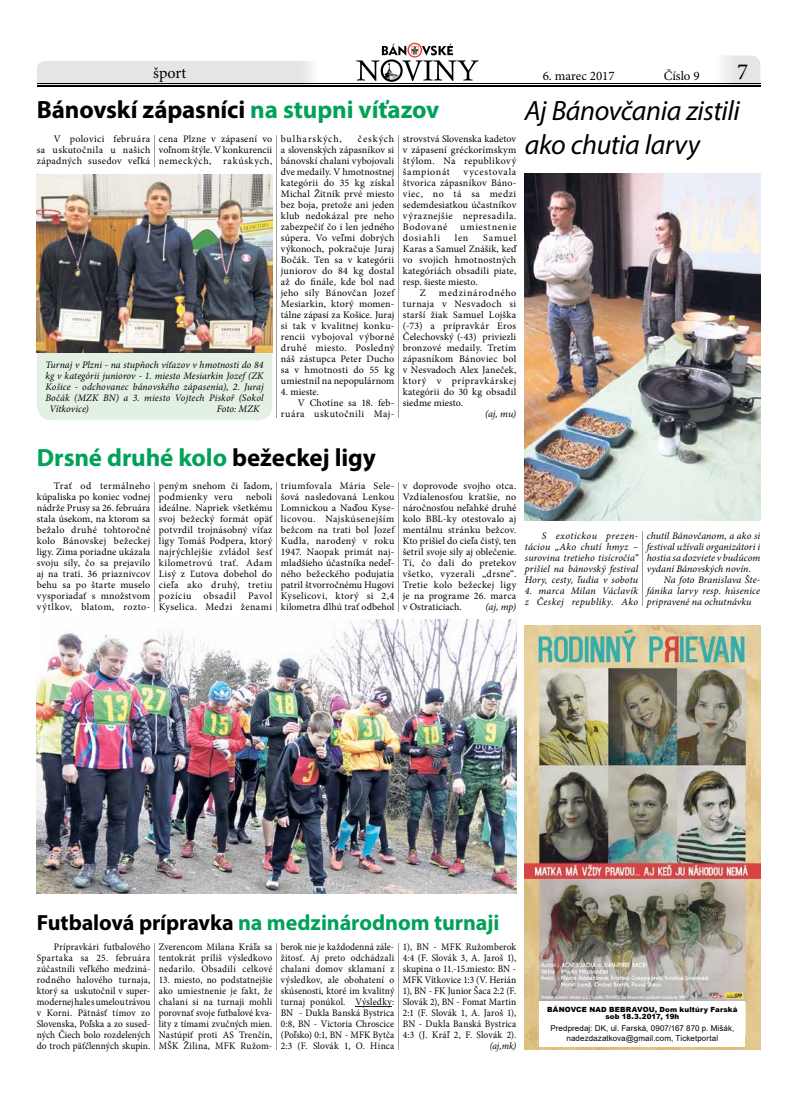
<style>
.page{position:relative;width:800px;height:1106px;background:#fff}
.page>*{position:absolute;margin:0;border:0;box-sizing:border-box;transform-origin:0 0}
.t1{font:italic 28px/33.6px "Myriad Pro";letter-spacing:-.015em;color:#000}
.t2{font:700 25px "Myriad Pro";letter-spacing:-.005em;color:#000}
.t3{font:700 25px "Myriad Pro";letter-spacing:-.005em;color:#00a158}
.t4{font:23px "Minion Pro";color:#000}
.t5{font:700 22px "Myriad Pro";letter-spacing:-.005em;color:#00a158}
.t6{font:16px "Minion Pro";color:#000}
.t7{font:13px "Minion Pro";color:#000}
.t8{font:10px/11px "Minion Pro";letter-spacing:.025em;color:#000;text-align:justify}
.t9{font:10px/11px "Minion Pro";letter-spacing:.025em;color:#000;text-align:justify;scale:.94 1}
.t10{font:italic 10px/11px "Minion Pro";letter-spacing:.01em;color:#000;text-align:justify}
.t11{font:italic 10px/11px "Minion Pro";letter-spacing:.035em;color:#000}
.t12{font:10px "Minion Pro";letter-spacing:.05em;color:#000}
.t13{font:10px "Minion Pro";letter-spacing:.005em;color:#000}
.t14{font:10px "Minion Pro";letter-spacing:.08em;color:#000}
.t15{font:10px "Minion Pro";letter-spacing:.065em;color:#000}
.t16{font:10px "Minion Pro";letter-spacing:.075em;color:#000}
.t17{font:italic 10px "Minion Pro";letter-spacing:.01em;color:#000;scale:.94 1}
.t18{font:8px/9.6px "Arial";letter-spacing:.01em;color:#000;text-align:center}
.t19{font:900 7.1px/7.8px "Arial";letter-spacing:.025em;color:#000;text-align:center}
.s1{color:#00a158}
.s2{color:#000}
</style>
<div class="page">
<svg style="left:713px;top:55px;width:47px;height:29px"></svg>
<svg style="left:37px;top:61px;width:281px;height:23px;background:#dcdbdb"></svg>
<svg style="left:356px;top:43px;width:122px;height:39px"></svg>
<hr style="left:37px;top:84px;width:723px;height:1px;background:#000">
<hr style="left:37px;top:85px;width:723px;height:2px;background:#000">
<img style="left:524px;top:625px;width:236px;height:424px">
<div style="left:539px;top:1000px;width:205px;height:46px;background:#fff"></div>
<hr style="left:154px;top:135px;width:1px;height:32px;background:#a19f9d">
<hr style="left:276px;top:135px;width:1px;height:263px;background:#a19f9d">
<hr style="left:398px;top:135px;width:1px;height:153px;background:#a19f9d">
<hr style="left:398px;top:288px;width:1px;height:121px;background:#a19f9d">
<hr style="left:154px;top:482px;width:1px;height:129px;background:#a19f9d">
<hr style="left:276px;top:482px;width:1px;height:129px;background:#a19f9d">
<hr style="left:398px;top:482px;width:1px;height:129px;background:#a19f9d">
<hr style="left:154px;top:943px;width:1px;height:106px;background:#a19f9d">
<hr style="left:276px;top:943px;width:1px;height:106px;background:#a19f9d">
<hr style="left:355px;top:1005px;width:37px;height:1px;background:#212123">
<hr style="left:398px;top:943px;width:1px;height:106px;background:#a19f9d">
<div style="left:37px;top:352px;width:240px;height:68px;background:#e3f1e4"></div>
<img style="left:37px;top:174px;width:235px;height:179px">
<img style="left:37px;top:619px;width:479px;height:274px">
<img style="left:524px;top:173px;width:236px;height:347px">
<hr style="left:642px;top:532px;width:1px;height:43px;background:#a19f9d">
<hr style="left:642px;top:575px;width:1px;height:31px;background:#a19f9d">
<h3 class="t6" style="left:153px;top:62px;width:35px">šport</h3>
<h3 class="t7" style="left:542px;top:67px;width:74px">6. marec 2017</h3>
<h3 class="t7" style="left:663px;top:67px;width:37px">Číslo 9</h3>
<h3 class="t4" style="left:737px;top:57px;width:13px">7</h3>
<h2 class="t2" style="left:37px;top:93px;width:404px">Bánovskí zápasníci <span class="s1">na stupni víťazov</span></h2>
<h1 class="t1" style="left:524px;top:94px;width:216px">Aj Bánovčania zistili ako chutia larvy</h1>
<p class="t8" style="left:37px;top:133px;width:115px;text-indent:17px">V polovici februára sa uskutočnila u našich západných susedov veľká</p>
<p class="t8" style="left:159px;top:133px;width:115px">cena Plzne v zápasení vo voľnom štýle. V konkurencii nemeckých, rakúskych,</p>
<p class="t14" style="left:281px;top:132px;width:62px">bulharských,</p>
<p class="t8" style="left:281px;top:133px;width:115px;text-indent:77px">českých a slovenských zápasníkov si bánovskí chalani vybojovali dve medaily. V hmotnostnej kategórii do 35 kg získal Michal Žitník prvé miesto bez boja, pretože ani jeden klub nedokázal pre neho zabezpečiť čo i len jedného súpera. Vo veľmi dobrých výkonoch, pokračuje Juraj Bočák. Ten sa v kategórii juniorov do 84 kg dostal až do nále, kde bol nad jeho sily Bánovčan Jozef Mesiarkin, ktorý momen&shy;tálne zápasí za Košice. Juraj si tak v kvalitnej konku&shy;rencii vybojoval výborné druhé miesto. Posledný náš zástupca Peter Ducho sa v hmotnosti do 55 kg umiestnil na nepopulárnom</p>
<p class="t8" style="left:281px;top:386px;width:40px">4. mieste.</p>
<p class="t8" style="left:298px;top:397px;width:98px">V Chotíne sa 18. feb-</p>
<p class="t12" style="left:281px;top:407px;width:115px">ruára uskutočnili Maj-</p>
<p class="t8" style="left:403px;top:133px;width:115px">strovstvá Slovenska kadetov v zápasení gréckorímskym štýlom. Na republikový šampionát</p>
<p class="t8" style="left:403px;top:166px;width:115px;text-indent:61px">vycestovala štvorica zápasníkov Báno&shy;viec, no tá sa medzi sedemdesiatkou účastníkov výraznejšie nepresadila.<br>Bodované</p>
<p class="t15" style="left:460px;top:220px;width:57px">umiestnenie</p>
<p class="t16" style="left:403px;top:231px;width:39px">dosiahli</p>
<p class="t8" style="left:455px;top:232px;width:15px">len</p>
<p class="t8" style="left:483px;top:232px;width:35px">Samuel</p>
<p class="t8" style="left:403px;top:243px;width:115px">Karas a Samuel Znášik, keď</p>
<p class="t8" style="left:403px;top:254px;width:115px">vo svojich hmotnostných</p>
<p class="t8" style="left:403px;top:265px;width:115px">kategóriách obsadili piate,</p>
<p class="t13" style="left:403px;top:275px;width:76px">resp. šieste miesto.</p>
<p class="t8" style="left:420px;top:287px;width:8px">Z</p>
<p class="t8" style="left:403px;top:287px;width:115px;text-indent:36px">medzinárodného turnaja v Nesvadoch si starší žiak Samuel Lojška (-73) a prípravkár Eros Čelechovský (-43) priviezli bronzové medaily. Tretím zápasníkom Bánoviec bol v Nesvadoch Alex Janeček, ktorý v prípravkárskej kategórii do 30 kg obsadil siedme miesto.</p>
<p class="t10" style="left:485px;top:408px;width:33px">(aj, mu)</p>
<p class="t10" style="left:45px;top:359px;width:220px">Turnaj v Plzni - na stupňoch víťazov v hmotnosti do 84</p>
<p class="t10" style="left:45px;top:370px;width:219px">kg v kategórii juniorov - 1. miesto Mesiarkin Jozef (ZK</p>
<p class="t10" style="left:45px;top:381px;width:220px">Košice - odchovanec bánovského zápasenia), 2. Juraj</p>
<p class="t10" style="left:45px;top:392px;width:219px">Bočák (MZK BN) a 3. miesto Vojtech Piskoř (Sokol</p>
<p class="t10" style="left:49px;top:403px;width:41px">Vítkovice)</p>
<p class="t10" style="left:217px;top:403px;width:44px">Foto: MZK</p>
<h2 class="t3" style="left:37px;top:441px;width:340px">Drsné druhé kolo <span class="s2">bežeckej ligy</span></h2>
<p class="t8" style="left:37px;top:480px;width:115px;text-indent:17px">Trať od termálneho kúpaliska po koniec vodnej nádrže Prusy sa 26. februára stala úsekom, na ktorom sa bežalo druhé tohtoročné kolo Bánovskej bežeckej ligy. Zima poriadne ukázala svoju sily, čo sa prejavilo aj na trati. 36 priaznivcov behu sa po štarte muselo vysporiadať s množstvom výtlkov, blatom, rozto-</p>
<p class="t8" style="left:159px;top:480px;width:115px">peným snehom či ľadom, podmienky veru</p>
<p class="t8" style="left:159px;top:491px;width:115px;text-indent:87px">neboli ideálne. Napriek všetkému svoj bežecký formát opäť potvrdil trojnásobný víťaz ligy Tomáš Podpera, ktorý najrýchlejšie zvládol šesť kilometrovú trať. Adam Lisý z Ľutova dobehol do cieľa ako druhý, tretiu pozíciu obsadil Pavol Kyselica. Medzi ženami</p>
<p class="t8" style="left:281px;top:480px;width:115px">triumfovala Mária Sele&shy;šová nasledovaná Lenkou Lomnickou a Naďou Kyse&shy;licovou. Najskúsenejším bežcom na trati bol Jozef Kudla, narodený v roku 1947. Naopak primát naj&shy;mladšieho účastníka nedeľ&shy;ného bežeckého podujatia patril štvorročnému Hugovi Kyselicovi, ktorý si 2,4 kilometra dlhú trať odbehol</p>
<p class="t8" style="left:403px;top:480px;width:115px">v doprovode svojho otca.<br>Vzdialenosťou kratšie, no náročnosťou neľahké druhé kolo BBL-ky otestovalo aj mentálnu stránku bežcov.<br>Kto prišiel do cieľa čistý, ten šetril svoje sily aj oblečenie.<br>Tí, čo dali do pretekov všetko, vyzerali „drsne“.<br>Tretie kolo bežeckej ligy je na programe 26. marca v Ostraticiach.</p>
<p class="t10" style="left:524px;top:530px;width:115px;text-indent:17px">S exotickou prezen&shy;táciou „Ako chutí hmyz – surovina tretieho tisícročia“ prišiel na bánovský festival Hory, cesty, ľudia v sobotu</p>
<p class="t11" style="left:524px;top:585px;width:115px">4. marca Milan Václavík z Českej republiky. Ako</p>
<p class="t10" style="left:646px;top:530px;width:115px">chutil Bánovčanom, a ako si</p>
<p class="t10" style="left:646px;top:541px;width:115px">festival užívali organizátori i</p>
<p class="t10" style="left:646px;top:552px;width:115px">hostia sa dozviete v budúcom</p>
<p class="t10" style="left:646px;top:563px;width:106px">vydaní Bánovských novín.</p>
<p class="t10" style="left:663px;top:574px;width:98px">Na foto Branislava Šte-</p>
<p class="t10" style="left:646px;top:585px;width:115px">fánika larvy resp. húsenice</p>
<p class="t10" style="left:646px;top:596px;width:106px">pripravené na ochutnávku</p>
<p class="t10" style="left:485px;top:601px;width:32px">(aj, mp)</p>
<h3 class="t5" style="left:37px;top:908px;width:464px"><span class="s2">Futbalová prípravka</span> na medzinárodnom turnaji</h3>
<p class="t9" style="left:37px;top:941px;width:122px;text-indent:17px">Prípravkári futbalového Spartaka sa 25. februára zúčastnili veľkého medziná&shy;rodného halového turnaja, ktorý sa uskutočnil v super&shy;modernej hale s umelou trávou v Korni. Pätnásť tímov zo Slovenska, Poľska a zo sused&shy;ných Čiech bolo rozdelených do troch päťčlenných skupín.</p>
<p class="t9" style="left:159px;top:941px;width:122px">Zverencom Milana Kráľa sa tentokrát príliš výsledkovo nedarilo. Obsadili celkové</p>
<p class="t9" style="left:159px;top:974px;width:122px">13. miesto, no podstatnejšie ako umiestnenie je fakt, že chalani si na turnaji mohli porovnať svoje futbalové kva&shy;lity z tímami zvučných mien.<br>Nastúpiť proti AS Trenčín, MŠK Žilina, MFK Ružom-</p>
<p class="t9" style="left:281px;top:941px;width:122px">berok nie je každodenná zále&shy;žitosť. Aj preto odchádzali chalani domov sklamaní z výsledkov, ale obohatení o skúsenosti, ktoré im kvalitný turnaj ponúkol. Výsledky:<br>BN - Dukla Banská Bystrica 0:8, BN - Victoria Chroscice (Poľsko) 0:1, BN - MFK Bytča 2:3 (F. Slovák 1, O. Hinca</p>
<p class="t9" style="left:403px;top:941px;width:122px">1), BN - MFK Ružomberok 4:4 (F. Slovák 3, A. Jaroš 1), skupina o 11.-15.miesto: BN - MFK Vítkovice 1:3 (V. Herián 1), BN - FK Junior Šaca 2:2 (F.<br>Slovák 2), BN - Fomat Martin 2:1 (F. Slovák 1, A. Jaroš 1), BN - Dukla Banská Bystrica 4:3 (J. Kráľ 2, F. Slovák 2).</p>
<p class="t17" style="left:489px;top:1039px;width:30px">(aj,mk)</p>
<p class="t19" style="left:547px;top:1004px;width:192px">BÁNOVCE NAD BEBRAVOU, Dom kultúry Farská sob 18.3.2017, 19h</p>
<p class="t18" style="left:550px;top:1023px;width:185px">Predpredaj: DK, ul. Farská, 0907/167 870 p. Mišák, nadezdazatkova@gmail.com, Ticketportal</p>
</div>
